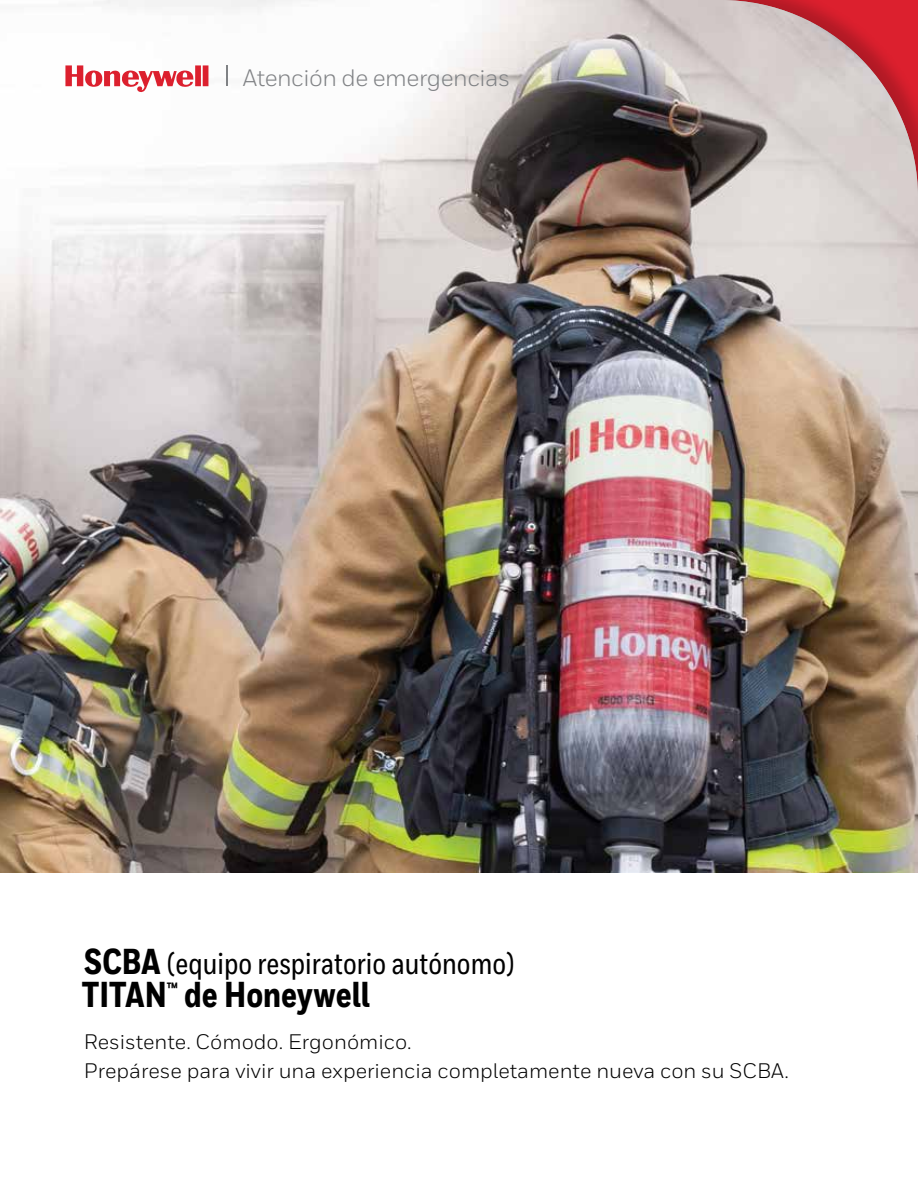
<style>
.page{position:relative;width:918px;height:1188px;background:#fff}
.page>*{position:absolute;margin:0;border:0;box-sizing:border-box;transform-origin:0 0}
.t1{font:800 36px "Honeywell Cond";color:#000}
.t2{font:500 30.75px "Honeywell Cond";color:#000}
.t3{font:23.7px "Honeywell Sans";letter-spacing:-.02em;color:#808285}
.t4{font:21px/28.5px "Honeywell Sans";color:#000}
.s1{font-weight:800;font-size:36px}
</style>
<div class="page">
<img style="left:0;top:0;width:918px;height:873px">
<div style="left:333px;top:0;width:585px;height:585px;background:#000;opacity:.2"></div>
<hr style="left:226px;top:65px;width:2px;height:21px;background:#808285">
<svg style="left:65px;top:65px;width:143px;height:27px"></svg>
<p class="t3" style="left:243px;top:64px;width:269px">Atención de emergencias</p>
<h2 class="t2" style="left:85px;top:945px;width:431px"><span class="s1">SCBA</span> (equipo respiratorio autónomo)</h2>
<h1 class="t1" style="left:82px;top:973px;width:289px">TITAN<sup>™</sup> de Honeywell</h1>
<p class="t4" style="left:84px;top:1028px;width:707px">Resistente. Cómodo. Ergonómico.<br>Prepárese para vivir una experiencia completamente nueva con su SCBA.</p>
</div>
